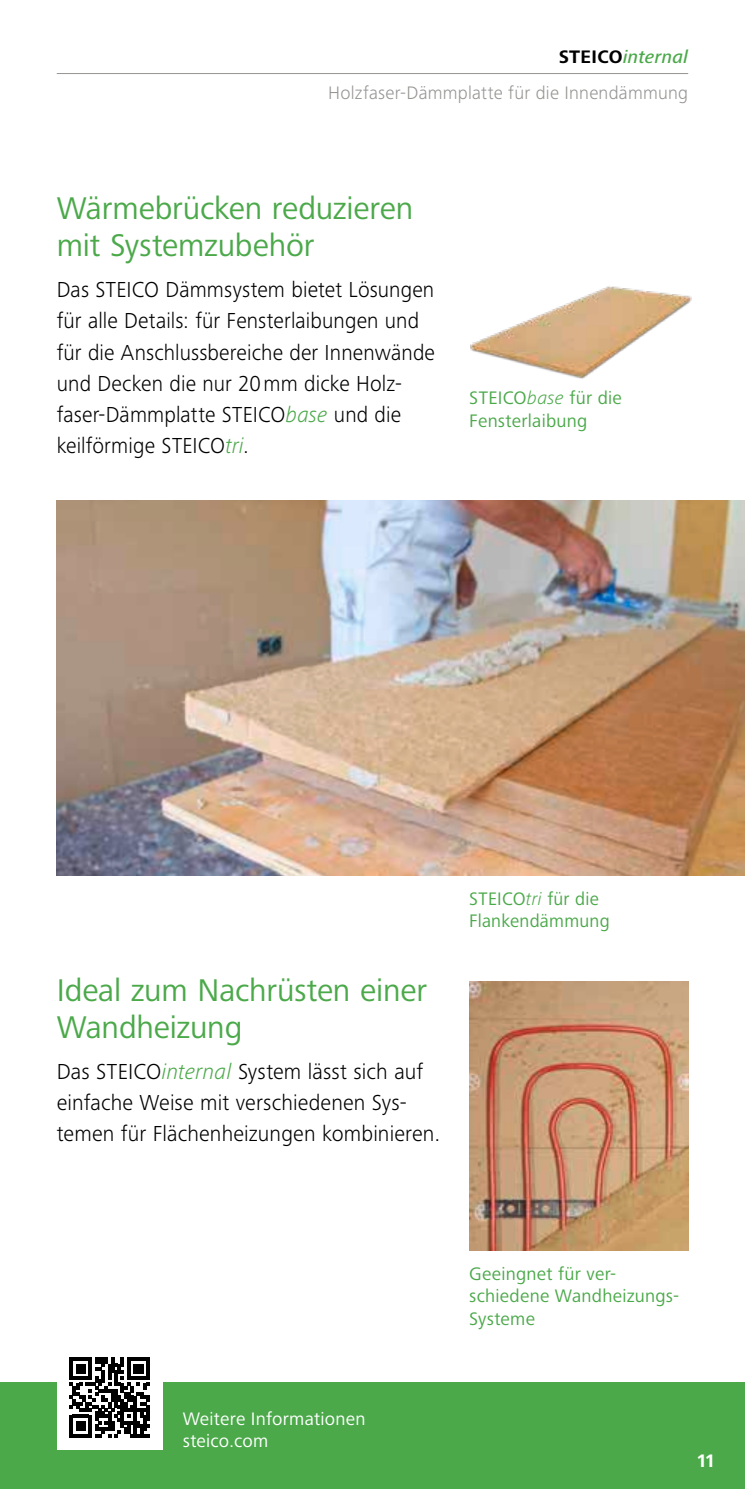
<style>
.page{position:relative;width:745px;height:1489px;background:#fff}
.page>*{position:absolute;margin:0;border:0;box-sizing:border-box;transform-origin:0 0}
.t1{font:32.5px/37.5px "Frutiger Next LTW1 G";letter-spacing:-.005em;color:#4ba94a}
.t2{font:300 22.5px/31.2px "Frutiger Next LTW1 G";letter-spacing:.005em;color:#000;scale:.96 1}
.t3{font:300 22.5px/31.2px "Frutiger Next LTW1 G";letter-spacing:.005em;color:#000}
.t4{font:18.75px/22.5px "Frutiger Next LTW1 G";letter-spacing:.015em;color:#4ba94a}
.t5{font:300 18.75px "Frutiger Next LTW1 G";letter-spacing:.01em;color:#959491}
.t6{font:18.75px/22.5px "Frutiger Next LTW1 G";letter-spacing:.015em;color:#fff}
.t7{font:italic 500 18.75px "Frutiger Next LTW1 G";letter-spacing:.02em;color:#4ba94a}
.t8{font:700 18.75px "Frutiger Next LTW1 G";color:#fff}
.s1{font-weight:700;font-style:normal;color:#000}
.s2{font-style:italic;color:#4ba94a}
.s3{font-weight:300;font-style:italic}
</style>
<div class="page">
<div style="left:0;top:1382px;width:744px;height:106px;background:#4ba94a"></div>
<div style="left:57px;top:1344px;width:105px;height:105px;background:#fff"></div>
<svg style="left:69px;top:1357px;width:80px;height:79px"></svg>
<img style="left:57px;top:500px;width:687px;height:375px">
<img style="left:469px;top:981px;width:218px;height:269px">
<img style="left:470px;top:286px;width:222px;height:93px">
<hr style="left:57px;top:73px;width:630px;height:1px;background:#959491">
<p class="t7" style="left:558px;top:46px;width:131px"><span class="s1">STEICO</span>internal</p>
<p class="t5" style="left:328px;top:82px;width:361px">Holzfaser-Dämmplatte für die Innendämmung</p>
<h1 class="t1" style="left:57px;top:190px;width:358px">Wärmebrücken reduzieren mit Systemzubehör</h1>
<p class="t2" style="left:57px;top:274px;width:395px">Das STEICO Dämmsystem bietet Lösungen für alle Details: für Fensterlaibungen und für die Anschlussbereiche der Innenwände und Decken die nur 20mm dicke Holz&shy;faser-Dämmplatte STEICO<span class="s2">base</span> und die keilförmige STEICO<span class="s2">tri</span>.</p>
<p class="t4" style="left:469px;top:387px;width:154px">STEICO<span class="s3">base</span> für die<br>Fensterlaibung</p>
<h1 class="t1" style="left:57px;top:971px;width:371px">Ideal zum Nachrüsten einer<br>Wandheizung</h1>
<p class="t3" style="left:57px;top:1055px;width:385px">Das STEICO<span class="s2">internal</span> System lässt sich auf einfache Weise mit verschiedenen Sys&shy;temen für Flächenheizungen kombinieren.</p>
<p class="t4" style="left:469px;top:887px;width:142px">STEICO<span class="s3">tri</span> für die<br>Flankendämmung</p>
<p class="t6" style="left:182px;top:1407px;width:184px">Weitere Informationen steico.com</p>
<p class="t4" style="left:469px;top:1262px;width:210px">Geeingnet für ver&shy;schiedene Wandheizungs-<br>Systeme</p>
<p class="t8" style="left:697px;top:1449px;width:18px">11</p>
</div>
